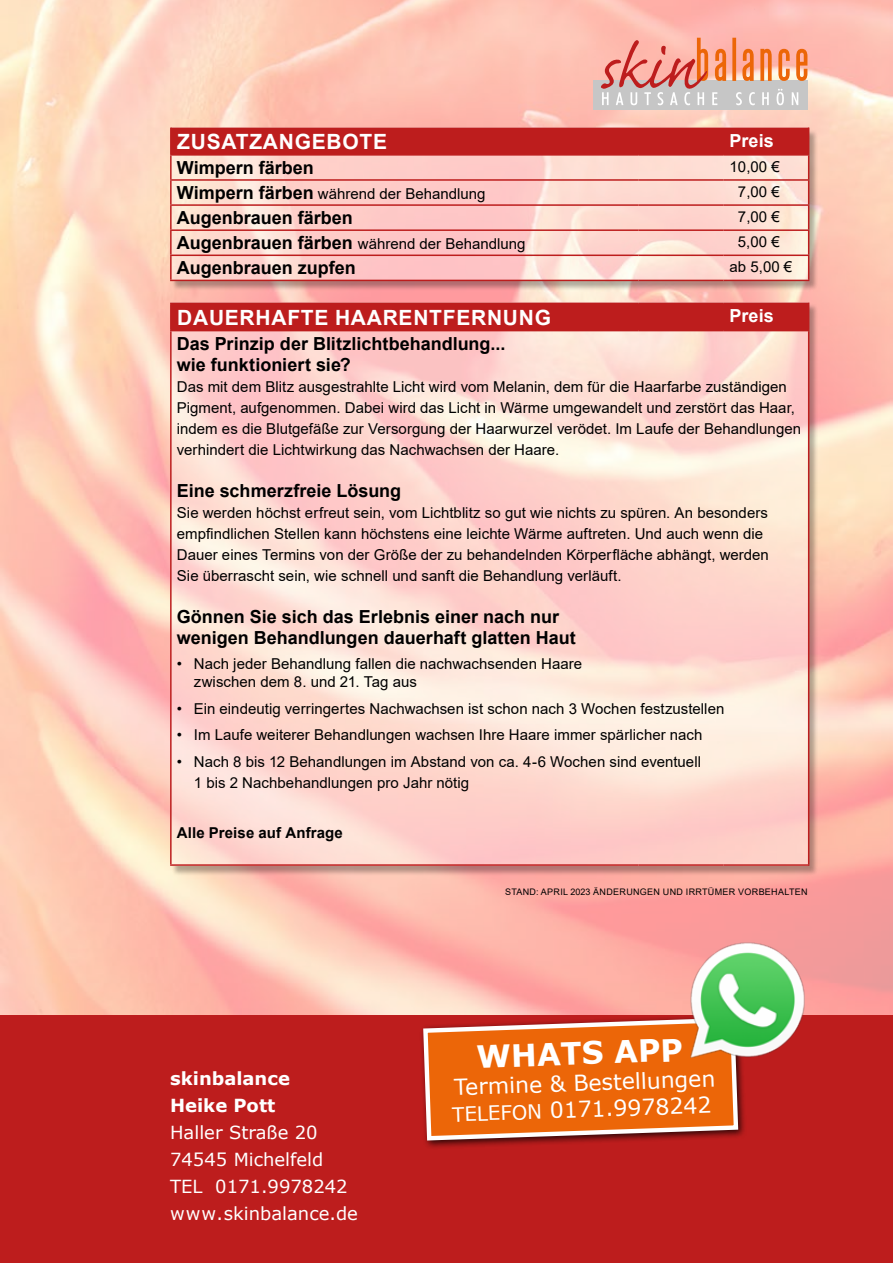
<style>
.page{position:relative;width:893px;height:1263px;background:#fff}
.page>*{position:absolute;margin:0;border:0;box-sizing:border-box;transform-origin:0 0}
.t1{font:700 30.75px "Verdana";color:#fff}
.t2{font:21.9px/26.4px "Verdana";color:#fff}
.t3{font:700 21px "Arial";letter-spacing:.035em;color:#fff}
.t4{font:700 18px/21px "Arial";color:#000}
.t5{font:18px/27px "Verdana";color:#fff}
.t6{font:700 18px/27px "Verdana";color:#fff}
.t7{font:700 18px "Arial";color:#fff}
.t8{font:15px/21px "Arial";color:#000}
.t9{font:700 15px "Arial";letter-spacing:.01em;color:#000}
.t10{font:9px "Arial";letter-spacing:.035em;color:#000}
.s1{font-weight:700;font-size:18px}
.s2{font-size:19.8px}
</style>
<div class="page">
<img style="left:0;top:0;width:893px;height:1015px">
<div style="left:171px;top:303px;width:647px;height:573px;background:#000;opacity:.75"></div>
<svg style="left:170px;top:302px;width:638px;height:562px;background:#fdd9d1"></svg>
<svg style="left:171px;top:128px;width:638px;height:202px;background:#e99e98"></svg>
<hr style="left:170px;top:156px;width:2px;height:23px;background:#bd1d1d">
<hr style="left:170px;top:181px;width:2px;height:23px;background:#bd1d1d">
<hr style="left:170px;top:154px;width:469px;height:2px;background:#bd1d1d">
<hr style="left:639px;top:154px;width:85px;height:2px;background:#bd1d1d">
<hr style="left:724px;top:154px;width:85px;height:2px;background:#bd1d1d">
<hr style="left:170px;top:179px;width:469px;height:2px;background:#bd1d1d">
<hr style="left:639px;top:179px;width:85px;height:2px;background:#bd1d1d">
<hr style="left:724px;top:179px;width:85px;height:2px;background:#bd1d1d">
<hr style="left:170px;top:231px;width:2px;height:24px;background:#bd1d1d">
<hr style="left:170px;top:255px;width:469px;height:1px;background:#bd1d1d">
<hr style="left:170px;top:256px;width:2px;height:24px;background:#bd1d1d">
<hr style="left:639px;top:255px;width:85px;height:1px;background:#bd1d1d">
<hr style="left:724px;top:255px;width:85px;height:1px;background:#bd1d1d">
<hr style="left:170px;top:280px;width:469px;height:1px;background:#bd1d1d">
<hr style="left:639px;top:280px;width:85px;height:1px;background:#bd1d1d">
<hr style="left:724px;top:280px;width:85px;height:1px;background:#bd1d1d">
<hr style="left:170px;top:331px;width:2px;height:533px;background:#bd1d1d">
<hr style="left:808px;top:331px;width:1px;height:533px;background:#bd1d1d">
<hr style="left:170px;top:864px;width:469px;height:2px;background:#bd1d1d">
<hr style="left:639px;top:864px;width:85px;height:2px;background:#bd1d1d">
<hr style="left:724px;top:864px;width:85px;height:2px;background:#bd1d1d">
<hr style="left:170px;top:128px;width:2px;height:26px;background:#bd1d1d">
<hr style="left:170px;top:303px;width:469px;height:1px;background:#bd1d1d">
<hr style="left:170px;top:304px;width:2px;height:26px;background:#bd1d1d">
<hr style="left:639px;top:303px;width:85px;height:1px;background:#bd1d1d">
<hr style="left:724px;top:303px;width:85px;height:1px;background:#bd1d1d">
<svg style="left:808px;top:304px;width:1px;height:26px"></svg>
<hr style="left:170px;top:330px;width:469px;height:1px;background:#bd1d1d">
<hr style="left:639px;top:330px;width:85px;height:1px;background:#bd1d1d">
<hr style="left:724px;top:330px;width:85px;height:1px;background:#bd1d1d">
<hr style="left:170px;top:204px;width:469px;height:2px;background:#bd1d1d">
<hr style="left:170px;top:206px;width:2px;height:23px;background:#bd1d1d">
<hr style="left:639px;top:204px;width:85px;height:2px;background:#bd1d1d">
<hr style="left:724px;top:204px;width:85px;height:2px;background:#bd1d1d">
<svg style="left:808px;top:128px;width:1px;height:152px"></svg>
<hr style="left:170px;top:229px;width:469px;height:2px;background:#bd1d1d">
<hr style="left:639px;top:229px;width:85px;height:2px;background:#bd1d1d">
<hr style="left:724px;top:229px;width:85px;height:2px;background:#bd1d1d">
<div style="left:593px;top:81px;width:214px;height:29px;background:#c6c6c6"></div>
<svg style="left:600px;top:38px;width:207px;height:67px"></svg>
<div style="left:0;top:1015px;width:893px;height:248px;background:#bd1d1d"></div>
<div style="left:419px;top:1013px;width:328px;height:136px;background:#000;opacity:.75"></div>
<svg style="left:421px;top:1015px;width:319px;height:128px;background:#e2671f"></svg>
<img style="left:688px;top:941px;width:120px;height:118px">
<h3 class="t3" style="left:177px;top:127px;width:211px">ZUSATZANGEBOTE</h3>
<p class="t7" style="left:730px;top:128px;width:46px">Preis</p>
<p class="t4" style="left:177px;top:157px;width:138px">Wimpern färben</p>
<p class="t8" style="left:730px;top:156px;width:52px">10,00 €</p>
<p class="t8" style="left:177px;top:183px;width:310px"><span class="s1">Wimpern färben</span> während der Behandlung</p>
<p class="t8" style="left:738px;top:181px;width:43px">7,00 €</p>
<p class="t4" style="left:177px;top:208px;width:178px">Augenbrauen färben</p>
<p class="t8" style="left:738px;top:206px;width:43px">7,00 €</p>
<p class="t8" style="left:177px;top:233px;width:350px"><span class="s1">Augenbrauen färben</span> während der Behandlung</p>
<p class="t8" style="left:738px;top:231px;width:43px">5,00 €</p>
<p class="t4" style="left:177px;top:258px;width:181px">Augenbrauen zupfen</p>
<p class="t8" style="left:730px;top:256px;width:64px">ab 5,00 €</p>
<h3 class="t3" style="left:177px;top:302px;width:375px">DAUERHAFTE HAARENTFERNUNG</h3>
<p class="t7" style="left:730px;top:303px;width:46px">Preis</p>
<p class="t4" style="left:177px;top:333px;width:330px">Das Prinzip der Blitzlichtbehandlung... wie funktioniert sie?</p>
<p class="t8" style="left:177px;top:376px;width:626px">Das mit dem Blitz ausgestrahlte Licht wird vom Melanin, dem für die Haarfarbe zuständigen Pigment, aufgenommen. Dabei wird das Licht in Wärme umgewandelt und zerstört das Haar, indem es die Blutgefäße zur Versorgung der Haarwurzel verödet. Im Laufe der Behandlungen verhindert die Lichtwirkung das Nachwachsen der Haare.</p>
<p class="t4" style="left:177px;top:480px;width:226px">Eine schmerzfreie Lösung</p>
<p class="t8" style="left:177px;top:502px;width:594px">Sie werden höchst erfreut sein, vom Lichtblitz so gut wie nichts zu spüren. An besonders empfindlichen Stellen kann höchstens eine leichte Wärme auftreten. Und auch wenn die Dauer eines Termins von der Größe der zu behandelnden Körperfläche abhängt, werden Sie überrascht sein, wie schnell und sanft die Behandlung verläuft.</p>
<p class="t4" style="left:177px;top:606px;width:400px">Gönnen Sie sich das Erlebnis einer nach nur wenigen Behandlungen dauerhaft glatten Haut</p>
<p class="t8" style="left:194px;top:655px;width:390px;line-height:18px;text-indent:-17px">• Nach jeder Behandlung fallen die nachwachsenden Haare zwischen dem 8. und 21. Tag aus</p>
<p class="t8" style="left:177px;top:698px;width:549px">• Ein eindeutig verringertes Nachwachsen ist schon nach 3 Wochen festzustellen</p>
<p class="t8" style="left:177px;top:724px;width:527px">• Im Laufe weiterer Behandlungen wachsen Ihre Haare immer spärlicher nach</p>
<p class="t8" style="left:194px;top:751px;width:509px;text-indent:-17px">• Nach 8 bis 12 Behandlungen im Abstand von ca. 4-6 Wochen sind eventuell<br>1 bis 2 Nachbehandlungen pro Jahr nötig</p>
<p class="t9" style="left:177px;top:822px;width:168px">Alle Preise auf Anfrage</p>
<p class="t6" style="left:170px;top:1065px;width:121px">skinbalance<br>Heike Pott</p>
<p class="t5" style="left:170px;top:1119px;width:189px">Haller Straße 20<br>74545 Michelfeld<br>TEL 0171.9978242 www.skinbalance.de</p>
<p class="t10" style="left:505px;top:886px;width:304px">STAND: APRIL 2023 ÄNDERUNGEN UND IRRTÜMER VORBEHALTEN</p>
<h1 class="t1" style="left:476px;top:1035px;width:208px;rotate:-2deg">WHATS APP</h1>
<h2 class="t2" style="left:451px;top:1074px;width:266px;rotate:-2deg">Termine &amp; Bestellungen<br><span class="s2">TELEFON</span> 0171.9978242</h2>
</div>
